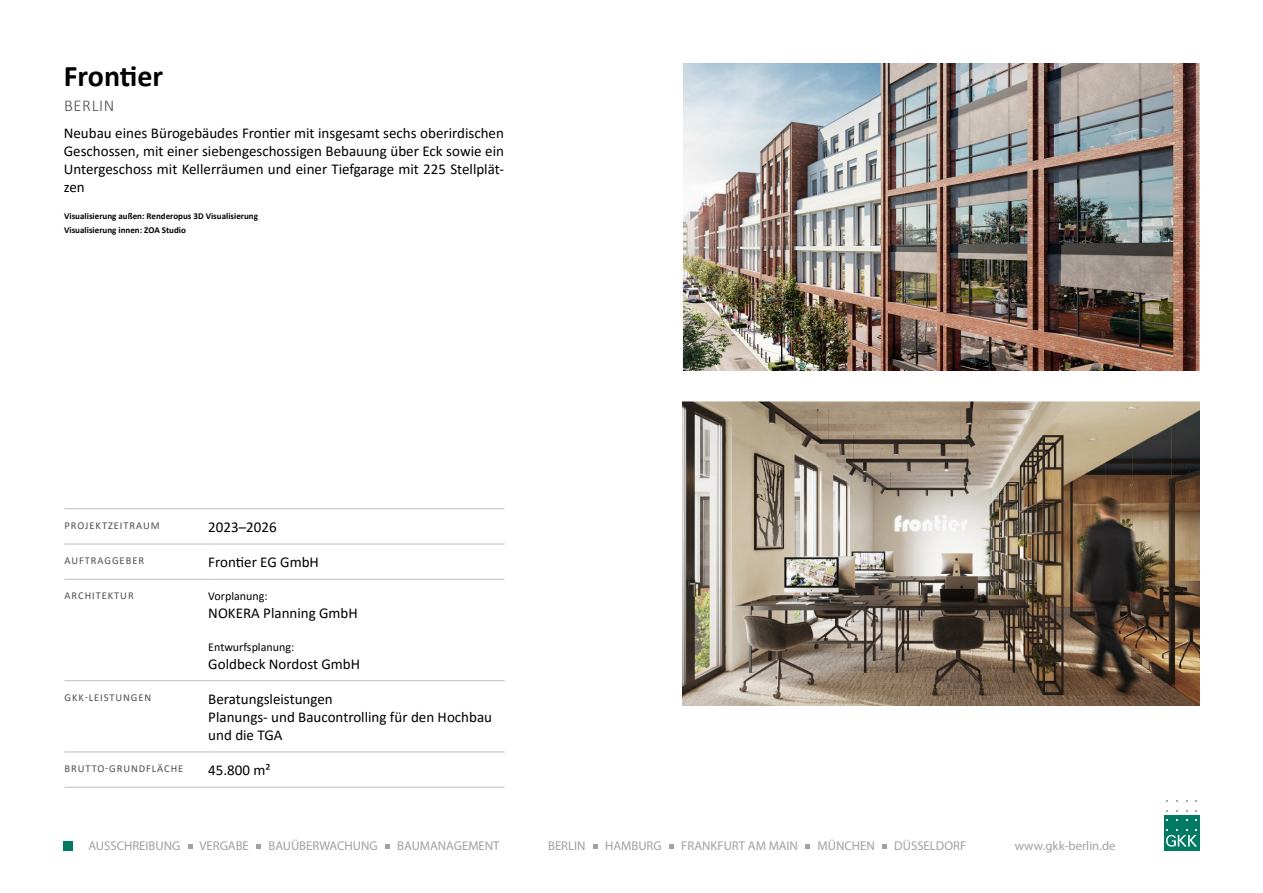
<style>
.page{position:relative;width:1263px;height:893px;background:#fff}
.page>*{position:absolute;margin:0;border:0;box-sizing:border-box;transform-origin:0 0}
.t1{font:700 30px "Calibri";color:#000}
.t2{font:300 16.5px "Calibri";letter-spacing:.04em;color:#4d4d4d}
.t3{font:15px/18px "Calibri";color:#000;text-align:justify}
.t4{font:12.75px "Myriad Pro";color:#9ea39e}
.t5{font:12px "Calibri";color:#000}
.t6{font:10.5px "Calibri";letter-spacing:.09em;color:#4d4d4d}
.t7{font:700 9px/13.8px "Calibri";color:#000}
</style>
<div class="page">
<div style="left:1164px;top:815px;width:35px;height:35px;background:#007a63"></div>
<svg style="left:1166px;top:829px;width:31px;height:18px"></svg>
<svg style="left:593px;top:844px;width:5px;height:4px"></svg>
<svg style="left:669px;top:844px;width:5px;height:4px"></svg>
<svg style="left:805px;top:844px;width:5px;height:4px"></svg>
<svg style="left:882px;top:844px;width:5px;height:4px"></svg>
<svg style="left:188px;top:844px;width:4px;height:4px"></svg>
<svg style="left:256px;top:844px;width:5px;height:4px"></svg>
<svg style="left:385px;top:844px;width:5px;height:4px"></svg>
<div style="left:64px;top:841px;width:9px;height:9px;background:#007a63"></div>
<hr style="left:64px;top:508px;width:144px;height:1px;background:#bbbfbb">
<hr style="left:208px;top:508px;width:297px;height:1px;background:#bbbfbb">
<hr style="left:64px;top:544px;width:144px;height:1px;background:#bbbfbb">
<hr style="left:208px;top:544px;width:297px;height:1px;background:#bbbfbb">
<hr style="left:64px;top:579px;width:144px;height:1px;background:#bbbfbb">
<hr style="left:208px;top:579px;width:297px;height:1px;background:#bbbfbb">
<hr style="left:64px;top:680px;width:144px;height:1px;background:#bbbfbb">
<hr style="left:208px;top:680px;width:297px;height:1px;background:#bbbfbb">
<hr style="left:64px;top:752px;width:144px;height:1px;background:#bbbfbb">
<hr style="left:208px;top:752px;width:297px;height:1px;background:#bbbfbb">
<hr style="left:64px;top:787px;width:144px;height:1px;background:#bbbfbb">
<hr style="left:208px;top:787px;width:297px;height:1px;background:#bbbfbb">
<img style="left:682px;top:64px;width:517px;height:306px">
<img style="left:682px;top:401px;width:517px;height:305px">
<h1 class="t1" style="left:64px;top:55px;width:101px">Frontier</h1>
<p class="t2" style="left:64px;top:95px;width:52px">BERLIN</p>
<p class="t3" style="left:64px;top:123px;width:442px">Neubau eines Bürogebäudes Frontier mit insgesamt sechs oberirdischen Geschossen, mit einer siebengeschossigen Bebauung über Eck sowie ein Untergeschoss mit Kellerräumen und einer Tiefgarage mit 225 Stellplät&shy;zen</p>
<p class="t7" style="left:64px;top:209px;width:195px">Visualisierung außen: Renderopus 3D Visualisierung<br>Visualisierung innen: ZOA Studio</p>
<p class="t6" style="left:65px;top:518px;width:97px">PROJEKTZEITRAUM</p>
<p class="t3" style="left:208px;top:518px;width:70px">2023–2026</p>
<p class="t6" style="left:65px;top:553px;width:81px">AUFTRAGGEBER</p>
<p class="t3" style="left:208px;top:553px;width:112px">Frontier EG GmbH</p>
<p class="t6" style="left:65px;top:588px;width:71px">ARCHITEKTUR</p>
<p class="t5" style="left:208px;top:588px;width:61px">Vorplanung:</p>
<p class="t3" style="left:208px;top:604px;width:151px">NOKERA Planning GmbH</p>
<p class="t5" style="left:208px;top:638px;width:87px">Entwurfsplanung:</p>
<p class="t3" style="left:208px;top:654px;width:153px">Goldbeck Nordost GmbH</p>
<p class="t6" style="left:65px;top:690px;width:88px">GKK-LEISTUNGEN</p>
<p class="t3" style="left:208px;top:689px;width:285px;text-align:left">Beratungsleistungen<br>Planungs- und Baucontrolling für den Hochbau und die TGA</p>
<p class="t6" style="left:65px;top:761px;width:120px">BRUTTO-GRUNDFLÄCHE</p>
<p class="t3" style="left:208px;top:761px;width:64px">45.800 m²</p>
<p class="t4" style="left:88px;top:838px;width:93px">AUSSCHREIBUNG</p>
<p class="t4" style="left:199px;top:838px;width:51px">VERGABE</p>
<p class="t4" style="left:268px;top:838px;width:111px">BAUÜBERWACHUNG</p>
<p class="t4" style="left:397px;top:838px;width:104px">BAUMANAGEMENT</p>
<p class="t4" style="left:548px;top:838px;width:39px">BERLIN</p>
<p class="t4" style="left:605px;top:838px;width:58px">HAMBURG</p>
<p class="t4" style="left:681px;top:838px;width:118px">FRANKFURT AM MAIN</p>
<p class="t4" style="left:817px;top:838px;width:59px">MÜNCHEN</p>
<p class="t4" style="left:894px;top:838px;width:73px">DÜSSELDORF</p>
<p class="t4" style="left:1015px;top:838px;width:102px">www.gkk-berlin.de</p>
</div>
